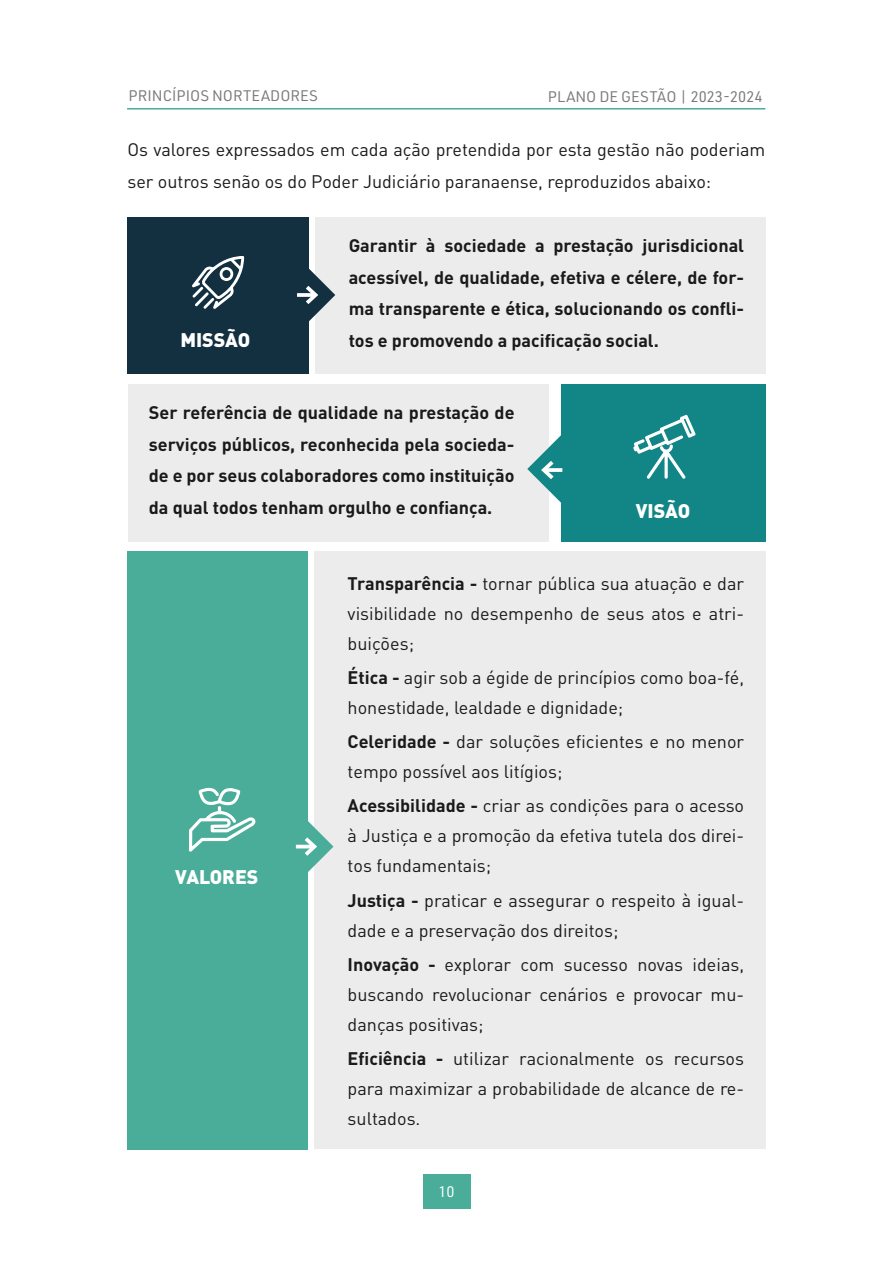
<style>
.page{position:relative;width:893px;height:1263px;background:#fff}
.page>*{position:absolute;margin:0;border:0;box-sizing:border-box;transform-origin:0 0}
.t1{font:900 19.5px "DIN Pro";color:#fff}
.t2{font:18px/30px "DIN Pro";color:#1a1a1a}
.t3{font:700 18px/31.5px "DIN Pro";color:#1a1a1a;text-align:justify}
.t4{font:15px "URWDIN";color:#797979}
.t5{font:15px "URWDIN";color:#fff}
.s1{font-weight:700}
</style>
<div class="page">
<div style="left:423px;top:1175px;width:47px;height:34px;background:#4aad99"></div>
<hr style="left:127px;top:108px;width:638px;height:2px;background:#4aad99">
<div style="left:315px;top:217px;width:450px;height:157px;background:#ececec"></div>
<div style="left:128px;top:217px;width:181px;height:157px;background:#123040"></div>
<svg style="left:192px;top:256px;width:53px;height:53px"></svg>
<svg style="left:297px;top:268px;width:38px;height:53px"></svg>
<div style="left:128px;top:384px;width:421px;height:157px;background:#ececec"></div>
<div style="left:561px;top:384px;width:204px;height:157px;background:#128587"></div>
<svg style="left:527px;top:435px;width:36px;height:68px"></svg>
<svg style="left:633px;top:414px;width:63px;height:65px"></svg>
<div style="left:314px;top:551px;width:451px;height:598px;background:#ececec"></div>
<div style="left:128px;top:551px;width:180px;height:599px;background:#4aad99"></div>
<svg style="left:295px;top:821px;width:38px;height:51px"></svg>
<svg style="left:189px;top:787px;width:67px;height:65px"></svg>
<p class="t4" style="left:129px;top:86px;width:191px">PRINCÍPIOS NORTEADORES</p>
<p class="t4" style="left:548px;top:86px;width:216px">PLANO DE GESTÃO | 2023-2024</p>
<p class="t2" style="left:128px;top:133px;width:639px;line-height:31.5px">Os valores expressados em cada ação pretendida por esta gestão não poderiam ser outros senão os do Poder Judiciário paranaense, reproduzidos abaixo:</p>
<p class="t3" style="left:349px;top:229px;width:397px">Garantir à sociedade a prestação jurisdicional acessível, de qualidade, efetiva e célere, de for&shy;ma transparente e ética, solucionando os confli-</p>
<p class="t1" style="left:180px;top:327px;width:72px">MISSÃO</p>
<p class="t3" style="left:349px;top:324px;width:309px">tos e promovendo a pacificação social.</p>
<p class="t3" style="left:149px;top:396px;width:367px">Ser referência de qualidade na prestação de serviços públicos, reconhecida pela socieda&shy;de e por seus colaboradores como instituição da qual todos tenham orgulho e confiança.</p>
<p class="t1" style="left:636px;top:497px;width:56px">VISÃO</p>
<p class="t1" style="left:175px;top:864px;width:85px">VALORES</p>
<p class="t2" style="left:348px;top:567px;width:398px;text-align:justify"><span class="s1">Transparência -</span> tornar pública sua atuação e dar visibilidade no desempenho de seus atos e atri&shy;buições;</p>
<p class="t2" style="left:348px;top:661px;width:398px"><span class="s1">Ética -</span> agir sob a égide de princípios como boa-fé, honestidade, lealdade e dignidade;</p>
<p class="t2" style="left:348px;top:726px;width:398px"><span class="s1">Celeridade -</span> dar soluções eficientes e no menor tempo possível aos litígios;</p>
<p class="t2" style="left:348px;top:790px;width:398px;text-align:justify"><span class="s1">Acessibilidade -</span> criar as condições para o acesso à Justiça e a promoção da efetiva tutela dos direi&shy;tos fundamentais;</p>
<p class="t2" style="left:348px;top:884px;width:398px"><span class="s1">Justiça -</span> praticar e assegurar o respeito à igual&shy;dade e a preservação dos direitos;</p>
<p class="t2" style="left:348px;top:949px;width:398px;text-align:justify"><span class="s1">Inovação -</span> explorar com sucesso novas ideias, buscando revolucionar cenários e provocar mu&shy;danças positivas;</p>
<p class="t2" style="left:348px;top:1043px;width:398px;text-align:justify"><span class="s1">Eficiência -</span> utilizar racionalmente os recursos para maximizar a probabilidade de alcance de re&shy;sultados.</p>
<p class="t5" style="left:438px;top:1182px;width:18px">10</p>
</div>
